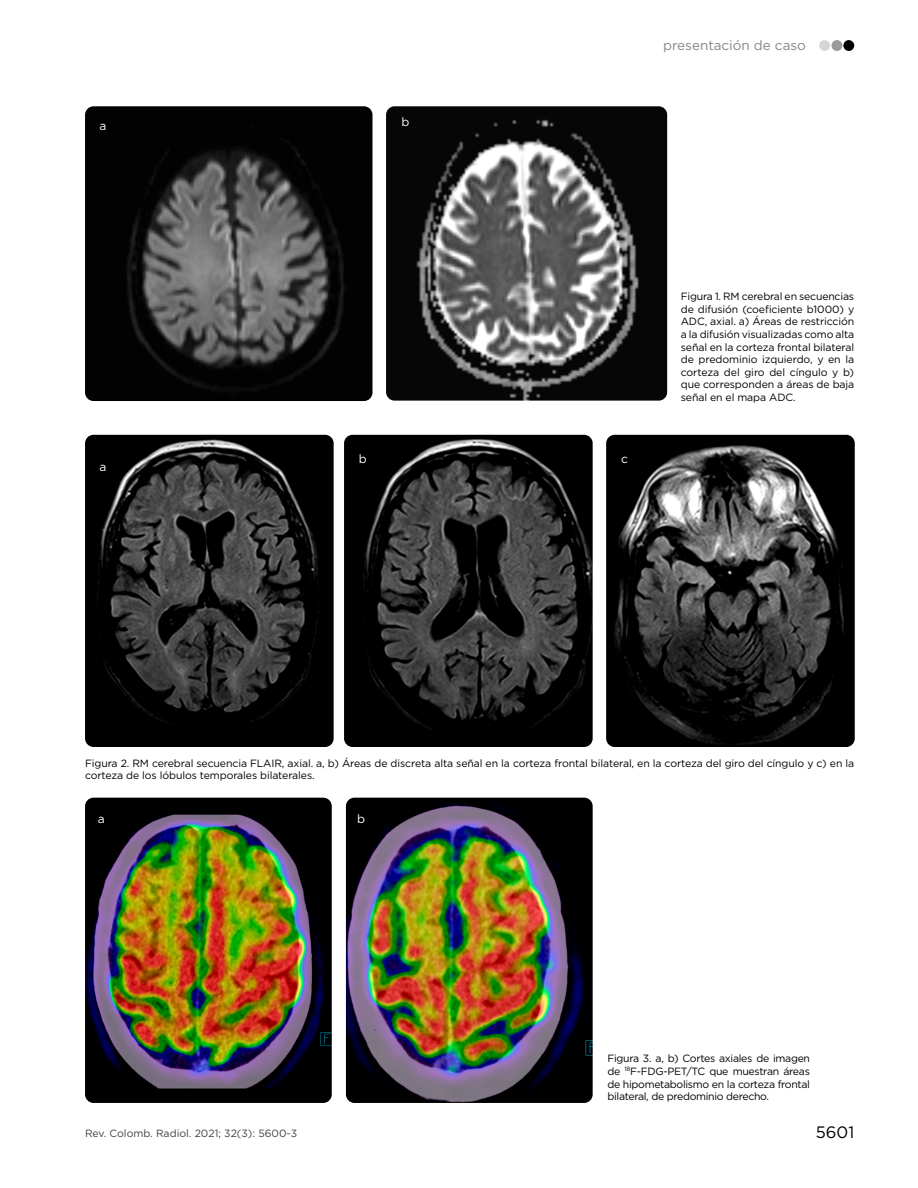
<style>
.page{position:relative;width:918px;height:1188px;background:#fff}
.page>*{position:absolute;margin:0;border:0;box-sizing:border-box;transform-origin:0 0}
.t1{font:16.5px "Gotham";color:#000}
.t2{font:13.5px "Gotham";color:#868687}
._02_Parrafo_resumen{font:12px "Gotham";color:#fff}
.pie_de_foto_nuevo{font:10.5px/12.6px "Gotham";letter-spacing:-.01em;color:#000;text-align:justify}
.t3{font:10.5px "Gotham";color:#3f4141}
</style>
<div class="page">
<div style="left:843px;top:40px;width:11px;height:11px;background:#000;border-radius:50%"></div>
<div style="left:832px;top:40px;width:10px;height:11px;background:#9a9a9b;border-radius:50%"></div>
<div style="left:819px;top:40px;width:11px;height:11px;background:#d6d6d6;border-radius:50%"></div>
<img style="left:85px;top:106px;width:288px;height:295px">
<img style="left:386px;top:106px;width:281px;height:295px">
<img style="left:85px;top:435px;width:249px;height:312px">
<img style="left:344px;top:435px;width:249px;height:312px">
<img style="left:606px;top:435px;width:249px;height:312px">
<img style="left:85px;top:798px;width:247px;height:305px">
<img style="left:346px;top:798px;width:247px;height:305px">
<div style="left:99px;top:120px;width:7px;height:10px;background:#000"></div>
<div style="left:99px;top:462px;width:7px;height:9px;background:#000"></div>
<div style="left:98px;top:813px;width:7px;height:10px;background:#000"></div>
<p class="_02_Parrafo_resumen" style="left:99px;top:118px;width:8px">a</p>
<p class="_02_Parrafo_resumen" style="left:99px;top:459px;width:8px">a</p>
<p class="_02_Parrafo_resumen" style="left:401px;top:114px;width:9px">b</p>
<p class="t2" style="left:663px;top:36px;width:144px">presentación de caso</p>
<p class="_02_Parrafo_resumen" style="left:359px;top:451px;width:9px">b</p>
<p class="_02_Parrafo_resumen" style="left:621px;top:451px;width:8px">c</p>
<p class="pie_de_foto_nuevo" style="left:681px;top:290px;width:175px">Figura 1. RM cerebral en secuencias de difusión (coeficiente b1000) y ADC, axial. a) Áreas de restricción a la difusión visualizadas como alta señal en la corteza frontal bilateral de predominio izquierdo, y en la corteza del giro del cíngulo y b) que corresponden a áreas de baja señal en el mapa ADC.</p>
<p class="pie_de_foto_nuevo" style="left:85px;top:757px;width:771px">Figura 2. RM cerebral secuencia FLAIR, axial. a, b) Áreas de discreta alta señal en la corteza frontal bilateral, en la corteza del giro del cíngulo y c) en la corteza de los lóbulos temporales bilaterales.</p>
<p class="_02_Parrafo_resumen" style="left:98px;top:811px;width:8px">a</p>
<p class="_02_Parrafo_resumen" style="left:357px;top:811px;width:9px">b</p>
<p class="pie_de_foto_nuevo" style="left:608px;top:1052px;width:204px">Figura 3. a, b) Cortes axiales de imagen de <sup>18</sup>F-FDG-PET/TC que muestran áreas de hipometabolismo en la corteza frontal bilateral, de predominio derecho.</p>
<p class="t3" style="left:85px;top:1126px;width:214px">Rev. Colomb. Radiol. 2021; 32(3): 5600-3</p>
<h1 class="t1" style="left:816px;top:1122px;width:40px">5601</h1>
</div>
